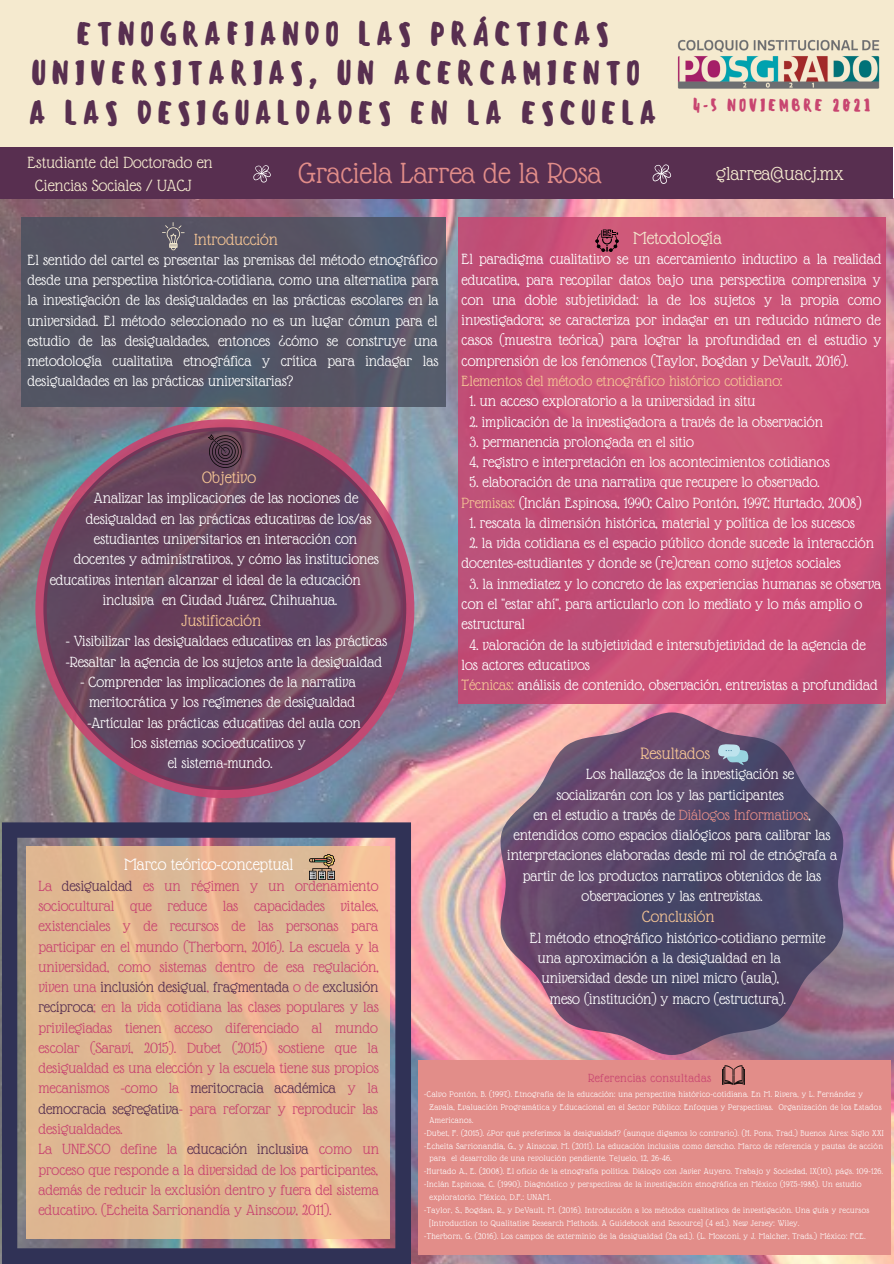
<style>
.page{position:relative;width:894px;height:1264px;background:#fff}
.page>*{position:absolute;margin:0;border:0;box-sizing:border-box;transform-origin:0 0}
.t1{font:31.65px "Glass Antiqua";color:#e28d89}
.t2{font:500 31.5px/39.5px "Sensei";letter-spacing:.135em;color:#582f50;text-align:center}
.t3{font:20.55px "Glass Antiqua";color:#f5eacf}
.t4{font:19.05px "Glass Antiqua";color:#f5eacf}
.t5{font:17.85px "Glass Antiqua";color:#fff}
.t6{font:17.85px "Glass Antiqua";color:#f5c595}
.t7{font:17.7px "Glass Antiqua";color:#f5eacf}
.t8{font:17.55px "Glass Antiqua";color:#f5c595}
.t9{font:500 16.5px "Sensei";letter-spacing:.135em;color:#c84570}
.t10{font:16.05px/20.2px "Glass Antiqua";color:#fff}
.t11{font:16.05px/20.2px "Glass Antiqua";color:#c84570;text-align:justify}
.t12{font:16.05px "Glass Antiqua";color:#f5c595}
.t13{font:12.75px "Glass Antiqua";letter-spacing:.04em;color:#c84570}
.t14{font:9px "Glass Antiqua";letter-spacing:.04em;color:#fff}
.s1{color:#f5c595}
.s2{color:#e28d89}
.s3{color:#582f50}
</style>
<div class="page">
<img style="left:0;top:198px;width:893px;height:1065px">
<div style="left:0;top:0;width:893px;height:146px;background:#f5eacf"></div>
<div style="left:0;top:147px;width:892px;height:52px;background:#582f50"></div>
<svg style="left:500px;top:712px;width:343px;height:342px;background:#6f5875"></svg>
<div style="left:21px;top:217px;width:424px;height:189px;background:#545362"></div>
<div style="left:458px;top:217px;width:427px;height:487px;background:linear-gradient(to bottom,#cd5678,#c44e76)"></div>
<img style="left:35px;top:419px;width:379px;height:379px">
<svg style="left:2px;top:822px;width:409px;height:441px;background:#4b4964"></svg>
<svg style="left:26px;top:846px;width:364px;height:392px;background:#e1b793"></svg>
<svg style="left:43px;top:427px;width:363px;height:363px;background:#67425d"></svg>
<div style="left:418px;top:1060px;width:472px;height:194px;background:#e28d89"></div>
<img style="left:209px;top:434px;width:32px;height:33px">
<img style="left:722px;top:1065px;width:22px;height:19px">
<img style="left:309px;top:854px;width:25px;height:25px">
<svg style="left:162px;top:222px;width:22px;height:28px"></svg>
<svg style="left:595px;top:229px;width:23px;height:23px"></svg>
<img style="left:677px;top:39px;width:203px;height:50px">
<svg style="left:253px;top:165px;width:18px;height:18px"></svg>
<svg style="left:652px;top:164px;width:19px;height:20px"></svg>
<svg style="left:717px;top:743px;width:31px;height:22px"></svg>
<p class="t2" style="left:31px;top:14px;width:611px">ETNOGRAFIANDO LAS PRÁCTICAS<br>UNIVERSITARIAS, UN ACERCAMIENTO</p>
<p class="t2" style="left:28px;top:93px;width:630px">A LAS DESIGUALDADES EN LA ESCUELA</p>
<p class="t9" style="left:692px;top:96px;width:179px">4-5 NOVIEMBRE 2021</p>
<p class="t7" style="left:28px;top:153px;width:187px">Estudiante del Doctorado en</p>
<p class="t7" style="left:35px;top:176px;width:158px">Ciencias Sociales / UACJ</p>
<p class="t1" style="left:298px;top:156px;width:304px">Graciela Larrea de la Rosa</p>
<p class="t3" style="left:716px;top:163px;width:129px">glarrea@uacj.mx</p>
<p class="t4" style="left:633px;top:228px;width:90px">Metodología</p>
<p class="t10" style="left:461px;top:249px;width:421px;text-align:justify">El paradigma cualitativo se un acercamiento inductivo a la realidad educativa, para recopilar datos bajo una perspectiva comprensiva y con una doble subjetividad: la de los sujetos y la propia como investigadora; se caracteriza por indagar en un reducido número de casos (muestra teórica) para lograr la profundidad en el estudio y comprensión de los fenómenos (Taylor, Bogdan y DeVault, 2016).</p>
<p class="t12" style="left:461px;top:372px;width:322px">Elementos del método etnográfico histórico cotidiano:</p>
<p class="t10" style="left:469px;top:391px;width:287px">1. un acceso exploratorio a la universidad in situ</p>
<p class="t10" style="left:469px;top:411px;width:355px">2. implicación de la investigadora a través de la observación</p>
<p class="t10" style="left:469px;top:431px;width:226px">3. permanencia prolongada en el sitio</p>
<p class="t10" style="left:469px;top:452px;width:361px">4, registro e interpretación en los acontecimientos cotidianos</p>
<p class="t10" style="left:469px;top:472px;width:351px">5. elaboración de una narrativa que recupere lo observado.</p>
<p class="t10" style="left:461px;top:492px;width:401px"><span class="s1">Premisas:</span> (Inclán Espinosa, 1990; Calvo Pontón, 1997; Hurtado, 2008)</p>
<p class="t10" style="left:469px;top:512px;width:386px">1. rescata la dimensión histórica, material y política de los sucesos</p>
<p class="t10" style="left:461px;top:533px;width:414px;text-indent:8px">2. la vida cotidiana es el espacio público donde sucede la interacción docentes-estudiantes y donde se (re)crean como sujetos sociales</p>
<p class="t10" style="left:461px;top:573px;width:421px;text-indent:8px">3. la inmediatez y lo concreto de las experiencias humanas se observa con el "estar ahí", para articularlo con lo mediato y lo más amplio o estructural</p>
<p class="t10" style="left:461px;top:634px;width:405px;text-indent:8px">4. valoración de la subjetividad e intersubjetividad de la agencia de los actores educativos</p>
<p class="t10" style="left:461px;top:675px;width:417px"><span class="s1">Técnicas:</span> análisis de contenido, observación, entrevistas a profundidad</p>
<p class="t8" style="left:194px;top:230px;width:85px">Introducción</p>
<p class="t10" style="left:27px;top:249px;width:412px;text-align:justify">El sentido del cartel es presentar las premisas del método etnográfico desde una perspectiva histórica-cotidiana, como una alternativa para la investigación de las desigualdades en las prácticas escolares en la universidad. El método seleccionado no es un lugar cómun para el estudio de las desigualdades, entonces ¿cómo se construye una metodología cualitativa etnográfica y crítica para indagar las desigualdades en las prácticas universitarias?</p>
<p class="t6" style="left:202px;top:468px;width:56px">Objetivo</p>
<p class="t10" style="left:94px;top:488px;width:266px">Analizar las implicaciones de las nociones de</p>
<p class="t10" style="left:86px;top:508px;width:287px">desigualdad en las prácticas educativas de los/as</p>
<p class="t10" style="left:94px;top:528px;width:265px">estudiantes universitarios en interacción con</p>
<p class="t10" style="left:74px;top:549px;width:306px">docentes y administrativos, y cómo las instituciones</p>
<p class="t10" style="left:50px;top:569px;width:312px">educativas intentan alcanzar el ideal de la educación</p>
<p class="t10" style="left:103px;top:589px;width:236px">inclusiva en Ciudad Juárez, Chihuahua.</p>
<p class="t8" style="left:181px;top:611px;width:81px">Justificación</p>
<p class="t10" style="left:66px;top:631px;width:322px">- Visibilizar las desigualdaes educativas en las prácticas</p>
<p class="t10" style="left:66px;top:651px;width:317px">-Resaltar la agencia de los sujetos ante la desigualdad</p>
<p class="t10" style="left:81px;top:671px;width:276px;text-align:center">- Comprender las implicaciones de la narrativa meritocrática y los regímenes de desigualdad</p>
<p class="t10" style="left:87px;top:712px;width:275px">-Artícular las prácticas educativas del aula con</p>
<p class="t10" style="left:130px;top:732px;width:177px">los sistemas socioeducativos y</p>
<p class="t10" style="left:168px;top:753px;width:106px">el sistema-mundo.</p>
<p class="t6" style="left:640px;top:744px;width:71px">Resultados</p>
<p class="t10" style="left:586px;top:764px;width:209px">Los hallazgos de la investigación se</p>
<p class="t10" style="left:556px;top:784px;width:229px">socializarán con los y las participantes</p>
<p class="t10" style="left:507px;top:804px;width:331px;text-align:center">en el estudio a través de <span class="s2">Diálogos Informativos</span>, entendidos como espacios dialógicos para calibrar las interpretaciones elaboradas desde mi rol de etnógrafa a partir de los productos narrativos obtenidos de las observaciones y las entrevistas.</p>
<p class="t8" style="left:642px;top:907px;width:74px">Conclusión</p>
<p class="t10" style="left:529px;top:927px;width:297px">El método etnográfico histórico-cotidiano permite</p>
<p class="t10" style="left:537px;top:947px;width:244px">una aproximación a la desigualdad en la</p>
<p class="t10" style="left:541px;top:968px;width:239px">universidad desde un nivel micro (aula),</p>
<p class="t10" style="left:549px;top:988px;width:238px">meso (institución) y macro (estructura).</p>
<p class="t5" style="left:124px;top:855px;width:171px">Marco teórico-conceptual</p>
<p class="t11" style="left:38px;top:875px;width:342px">La <span class="s3">desigualdad</span> es un régimen y un ordenamiento sociocultural que reduce las capacidades vitales, existenciales y de recursos de las personas para participar en el mundo (Therborn, 2016). La escuela y la universidad, como sistemas dentro de esa regulación, viven una <span class="s3">inclusión desigual</span>, <span class="s3">fragmentada</span> o de <span class="s3">exclusión recíproca</span>; en la vida cotidiana las clases populares y las privilegiadas tienen acceso diferenciado al mundo escolar (Saraví, 2015). Dubet (2015) sostiene que la desigualdad es una elección y la escuela tiene sus propios mecanismos -como la <span class="s3">meritocracia académica</span> y la <span class="s3">democracia segregativa</span>- para reforzar y reproducir las desigualdades.</p>
<p class="t11" style="left:38px;top:1139px;width:342px">La UNESCO define la <span class="s3">educación inclusiva</span> como un proceso que responde a la diversidad de los participantes, además de reducir la exclusión dentro y fuera del sistema educativo. (Echeita Sarrionandía y Ainscow, 2011).</p>
<p class="t13" style="left:588px;top:1071px;width:125px">Referencias consultadas</p>
<p class="t14" style="left:424px;top:1089px;width:440px">-Calvo Pontón, B. (1997). Etnografía de la educación: una perspectiva histórico-cotidiana. En M. Rivera, y L. Fernández y</p>
<p class="t14" style="left:429px;top:1102px;width:453px">Zavala, Evaluación Programática y Educacional en el Sector Público: Enfoques y Perspectivas. Organización de los Estados</p>
<p class="t14" style="left:429px;top:1115px;width:45px">Americanos.</p>
<p class="t14" style="left:424px;top:1128px;width:461px">-Dubet, F. (2015). ¿Por qué preferimos la desigualdad? (aunque digamos lo contrario). (H. Pons, Trad.) Buenos Aires: Siglo XXI</p>
<p class="t14" style="left:424px;top:1140px;width:460px">-Echeita Sarrionandía, G., y Ainscow, M. (2011). La educación inclusiva como derecho. Marco de referencia y pautas de acción</p>
<p class="t14" style="left:429px;top:1153px;width:243px">para el desarrollo de una revolución pendiente. Tejuelo, 12, 26-46.</p>
<p class="t14" style="left:424px;top:1166px;width:460px">-Hurtado A., E. (2008). El oficio de la etnografía política. Diálogo con Javier Auyero. Trabajo y Sociedad, IX(10), págs. 109-126.</p>
<p class="t14" style="left:424px;top:1179px;width:438px">-Inclán Espinosa, C. (1990). Diagnóstico y perspectivas de la investigación etnográfica en México (1975-1988). Un estudio</p>
<p class="t14" style="left:429px;top:1192px;width:123px">exploratorio. México, D.F.: UNAM.</p>
<p class="t14" style="left:424px;top:1205px;width:446px">-Taylor, S., Bogdan, R., y DeVault, M. (2016). Introducción a los métodos cualitativos de investigación. Una guía y recursos</p>
<p class="t14" style="left:429px;top:1218px;width:371px">[Introduction to Qualitative Research Methods. A Guidebook and Resource] (4 ed.). New Jersey: Wiley.</p>
<p class="t14" style="left:424px;top:1231px;width:443px">-Therborn, G. (2016). Los campos de exterminio de la desigualdad (2a ed.). (L. Mosconi, y J. Malcher, Trads.) México: FCE.</p>
</div>
